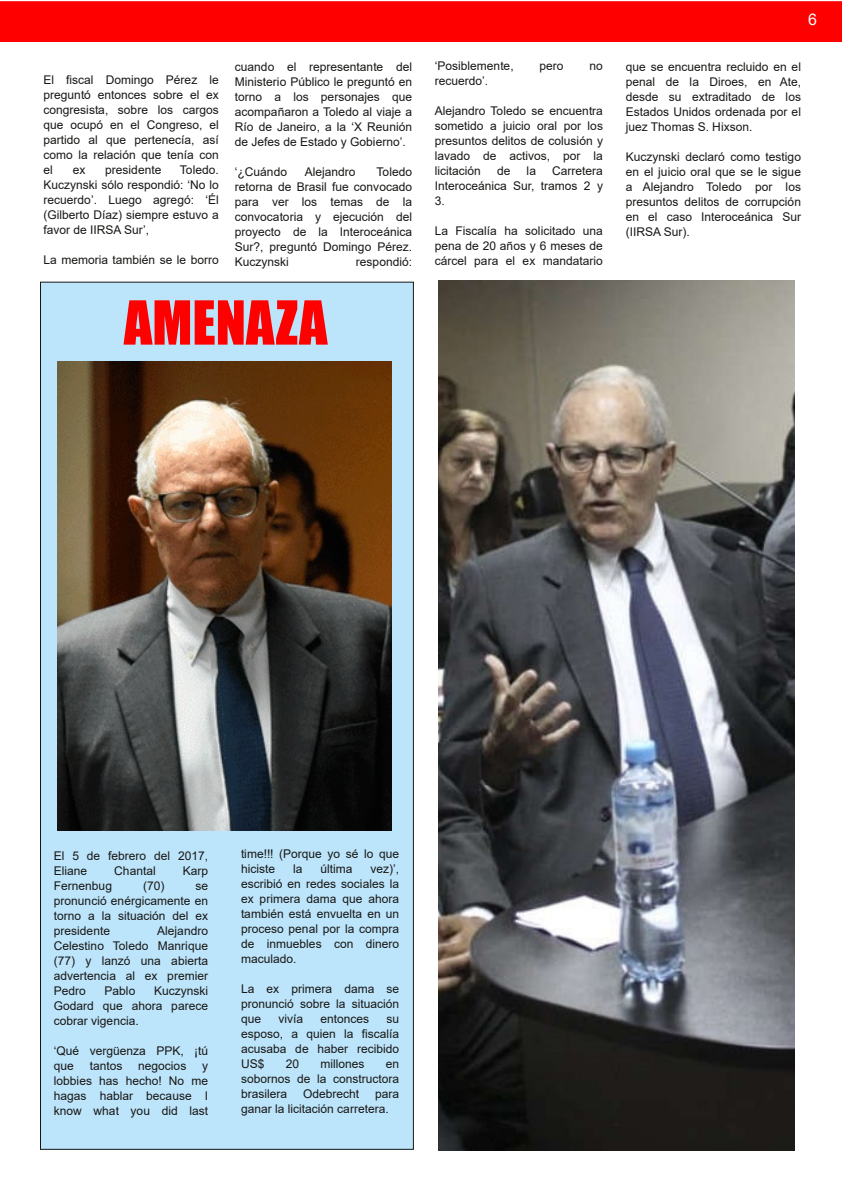
<style>
.page{position:relative;width:842px;height:1191px;background:#fff}
.page>*{position:absolute;margin:0;border:0;box-sizing:border-box;transform-origin:0 0}
.t1{font:56px "Impact";color:#f00}
.t2{font:16px "Arial";color:#fff}
.t3{font:12px/15px "Arial";color:#181715;text-align:justify}
</style>
<div class="page">
<div style="left:0;top:2px;width:841px;height:39px;background:#f00"></div>
<div style="left:0;top:1px;width:842px;height:41px;border:1px solid #f00"></div>
<img style="left:438px;top:281px;width:356px;height:870px">
<div style="left:40px;top:282px;width:373px;height:867px;background:#bce4fa"></div>
<img style="left:58px;top:361px;width:333px;height:470px">
<p class="t3" style="left:44px;top:73px;width:177px">El fiscal Domingo Pérez le preguntó entonces sobre el ex congresista, sobre los cargos que ocupó en el Congreso, el partido al que pertenecía, así como la relación que tenía con el</p>
<p class="t3" style="left:44px;top:163px;width:177px;text-indent:136px">Toledo.<br>Kuczynski sólo respondió: ‘No lo recuerdo’. Luego agregó: ‘Él (Gilberto Díaz) siempre estuvo a favor de IIRSA Sur’,</p>
<p class="t3" style="left:44px;top:253px;width:177px">La memoria también se le borro</p>
<p class="t3" style="left:73px;top:163px;width:14px">ex</p>
<p class="t3" style="left:105px;top:163px;width:58px">presidente</p>
<p class="t3" style="left:235px;top:59px;width:179px">cuando el representante del Ministerio Público le preguntó en torno a los personajes que acompañaron a Toledo al viaje a Río de Janeiro, a la ‘X Reunión de Jefes de Estado y Gobierno’.</p>
<p class="t3" style="left:235px;top:164px;width:54px">‘¿Cuándo</p>
<p class="t3" style="left:305px;top:164px;width:52px">Alejandro</p>
<p class="t3" style="left:235px;top:164px;width:179px;text-indent:142px">Toledo retorna de Brasil fue convocado para ver los temas de la convocatoria y ejecución del proyecto de la Interoceánica Sur?, preguntó Domingo Pérez.<br>Kuczynski</p>
<p class="t3" style="left:356px;top:254px;width:58px">respondió:</p>
<h1 class="t1" style="left:124px;top:288px;width:205px">AMENAZA</h1>
<p class="t3" style="left:435px;top:58px;width:80px">‘Posiblemente,</p>
<p class="t3" style="left:540px;top:58px;width:26px">pero</p>
<p class="t3" style="left:590px;top:58px;width:15px">no</p>
<p class="t3" style="left:435px;top:73px;width:55px">recuerdo’.</p>
<p class="t3" style="left:435px;top:103px;width:170px">Alejandro Toledo se encuentra sometido a juicio oral por los presuntos delitos de colusión y lavado de activos, por la licitación</p>
<p class="t3" style="left:435px;top:163px;width:170px;text-indent:117px">Carretera Interoceánica Sur, tramos 2 y 3.</p>
<p class="t3" style="left:435px;top:223px;width:170px">La Fiscalía ha solicitado una pena de 20 años y 6 meses de cárcel para el ex mandatario</p>
<p class="t3" style="left:497px;top:163px;width:15px">de</p>
<p class="t3" style="left:527px;top:163px;width:11px">la</p>
<h2 class="t2" style="left:808px;top:11px;width:10px">6</h2>
<p class="t3" style="left:626px;top:59px;width:177px">que se encuentra recluido en el penal de la Diroes, en Ate, desde su extraditado de los Estados Unidos ordenada por el juez Thomas S. Hixson.</p>
<p class="t3" style="left:626px;top:149px;width:177px">Kuczynski declaró como testigo en el juicio oral que se le sigue a Alejandro Toledo por los presuntos delitos de corrupción en el caso Interoceánica Sur (IIRSA Sur).</p>
<p class="t3" style="left:54px;top:848px;width:156px">El 5 de febrero del 2017,<br>Eliane</p>
<p class="t3" style="left:114px;top:863px;width:43px">Chantal</p>
<p class="t3" style="left:183px;top:863px;width:27px">Karp</p>
<p class="t3" style="left:54px;top:878px;width:60px">Fernenbug</p>
<p class="t3" style="left:143px;top:878px;width:23px">(70)</p>
<p class="t3" style="left:54px;top:878px;width:156px;text-indent:142px">se pronunció enérgicamente en torno a la situación del ex presidente</p>
<p class="t3" style="left:54px;top:923px;width:156px;text-indent:103px">Alejandro Celestino Toledo Manrique (77) y lanzó una abierta advertencia al ex premier Pedro</p>
<p class="t3" style="left:54px;top:983px;width:156px;text-indent:100px">Kuczynski Godard que ahora parece cobrar vigencia.</p>
<p class="t3" style="left:54px;top:1043px;width:156px">‘Qué vergüenza PPK, ¡tú que</p>
<p class="t3" style="left:105px;top:983px;width:32px">Pablo</p>
<p class="t3" style="left:90px;top:1058px;width:34px">tantos</p>
<p class="t3" style="left:138px;top:1058px;width:50px">negocios</p>
<p class="t3" style="left:54px;top:1058px;width:156px;text-indent:148px">y lobbies has hecho! No me hagas hablar because I know what you did last</p>
<p class="t3" style="left:241px;top:846px;width:160px">time!!! (Porque yo sé lo que hiciste</p>
<p class="t3" style="left:241px;top:861px;width:160px;text-indent:130px">vez)’, escribió en redes sociales la ex primera dama que ahora también está envuelta en un proceso penal por la compra de inmuebles con dinero maculado.</p>
<p class="t3" style="left:241px;top:981px;width:160px">La ex primera dama se pronunció sobre la situación que</p>
<p class="t3" style="left:293px;top:861px;width:11px">la</p>
<p class="t3" style="left:320px;top:861px;width:34px">última</p>
<p class="t3" style="left:278px;top:1011px;width:26px">vivía</p>
<p class="t3" style="left:320px;top:1011px;width:50px">entonces</p>
<p class="t3" style="left:241px;top:1011px;width:160px;text-indent:146px">su esposo, a quien la fiscalía acusaba de haber recibido US$</p>
<p class="t3" style="left:286px;top:1056px;width:15px">20</p>
<p class="t3" style="left:320px;top:1056px;width:46px">millones</p>
<p class="t3" style="left:241px;top:1056px;width:160px;text-indent:145px">en sobornos de la constructora brasilera</p>
<p class="t3" style="left:303px;top:1086px;width:58px">Odebrecht</p>
<p class="t3" style="left:241px;top:1086px;width:160px;text-indent:134px">para ganar la licitación carretera.</p>
</div>
